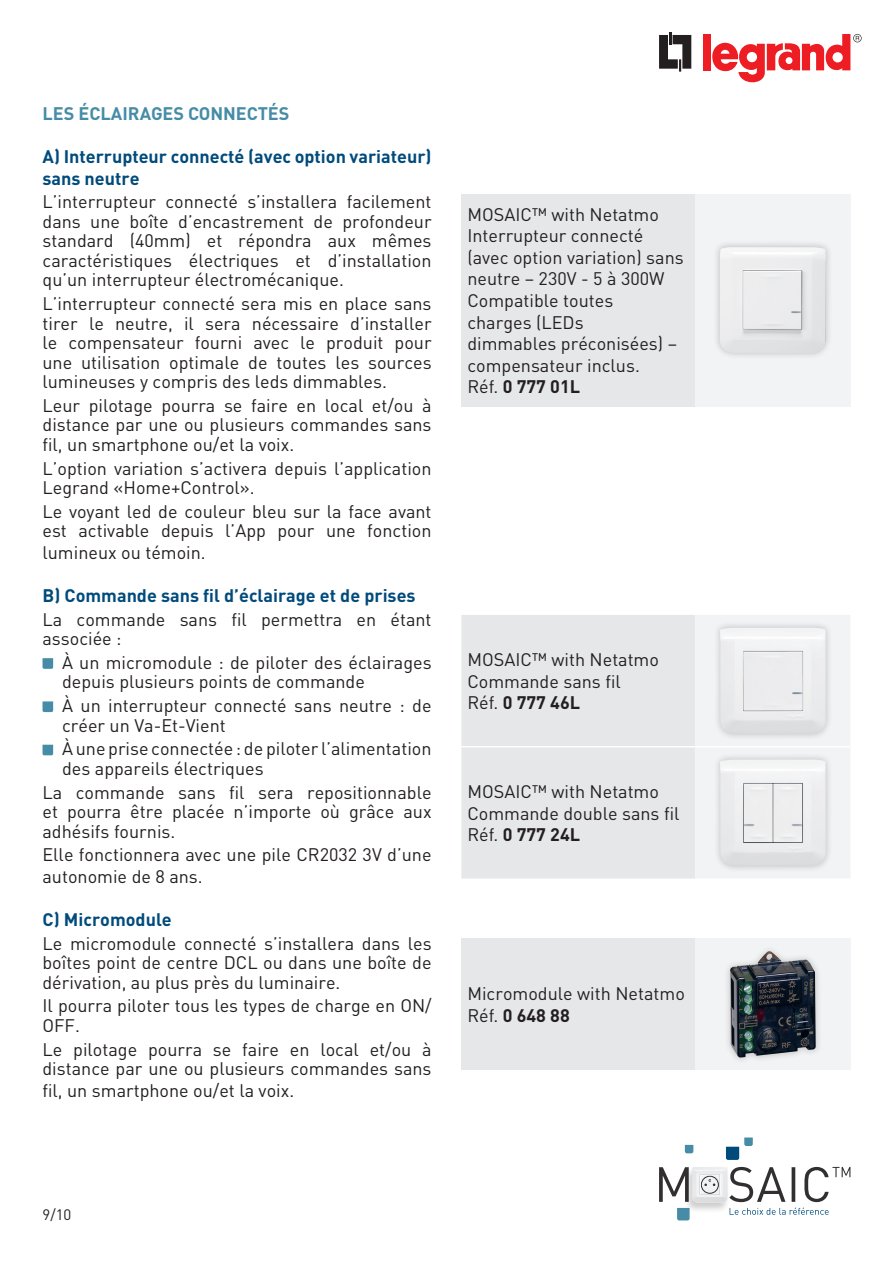
<style>
.page{position:relative;width:893px;height:1263px;background:#fff}
.page>*{position:absolute;margin:0;border:0;box-sizing:border-box;transform-origin:0 0}
.t1{font:18px/19.5px "DIN Pro";color:#231f20}
.t2{font:700 18px/21.6px "DIN Pro";color:#004b7c}
.t3{font:700 18px "DIN Pro";color:#468ca6}
.t4{font:15px "DIN Pro";color:#231f20}
.s1{font-weight:700}
</style>
<div class="page">
<svg style="left:659px;top:32px;width:32px;height:40px"></svg>
<div style="left:703px;top:34px;width:8px;height:36px;background:#ee1d23"></div>
<svg style="left:712px;top:34px;width:150px;height:49px"></svg>
<svg style="left:685px;top:1145px;width:8px;height:8px"></svg>
<svg style="left:726px;top:1137px;width:27px;height:23px"></svg>
<svg style="left:659px;top:1167px;width:191px;height:53px"></svg>
<svg style="left:43px;top:658px;width:10px;height:11px"></svg>
<svg style="left:43px;top:701px;width:10px;height:11px"></svg>
<svg style="left:43px;top:745px;width:10px;height:10px"></svg>
<div style="left:461px;top:194px;width:234px;height:212px;background:#e6e7e9"></div>
<div style="left:695px;top:194px;width:155px;height:212px;background:#f2f3f4"></div>
<div style="left:713px;top:240px;width:120px;height:120px;background:#231f20;opacity:.25"></div>
<img style="left:720px;top:247px;width:106px;height:106px">
<div style="left:461px;top:615px;width:234px;height:263px;background:#e6e7e9"></div>
<div style="left:695px;top:615px;width:155px;height:263px;background:#f2f3f4"></div>
<hr style="left:461px;top:746px;width:234px;height:1px;background:#fff">
<hr style="left:695px;top:746px;width:155px;height:1px;background:#fff">
<div style="left:713px;top:621px;width:120px;height:120px;background:#231f20;opacity:.25"></div>
<img style="left:720px;top:628px;width:106px;height:106px">
<div style="left:713px;top:753px;width:120px;height:119px;background:#231f20;opacity:.25"></div>
<img style="left:720px;top:759px;width:106px;height:107px">
<div style="left:461px;top:938px;width:234px;height:132px;background:#e6e7e9"></div>
<div style="left:695px;top:938px;width:155px;height:132px;background:#f2f3f4"></div>
<div style="left:723px;top:944px;width:99px;height:120px;background:#231f20;opacity:.25"></div>
<img style="left:730px;top:951px;width:86px;height:106px">
<p class="t3" style="left:43px;top:101px;width:248px">LES ÉCLAIRAGES CONNECTÉS</p>
<p class="t2" style="left:43px;top:145px;width:391px">A) Interrupteur connecté (avec option variateur) sans neutre</p>
<p class="t1" style="left:43px;top:191px;width:391px;text-align:justify">L’interrupteur connecté s’installera facilement dans une boîte d’encastrement de profondeur standard (40mm) et répondra aux mêmes caractéristiques électriques et d’installation qu’un interrupteur électromécanique.</p>
<p class="t1" style="left:43px;top:293px;width:391px;text-align:justify">L’interrupteur connecté sera mis en place sans tirer le neutre, il sera nécessaire d’installer le compensateur fourni avec le produit pour une utilisation optimale de toutes les sources lumineuses y compris des leds dimmables.</p>
<p class="t1" style="left:43px;top:395px;width:391px;text-align:justify">Leur pilotage pourra se faire en local et/ou à distance par une ou plusieurs commandes sans fil, un smartphone ou/et la voix.</p>
<p class="t1" style="left:43px;top:458px;width:391px">L’option variation s’activera depuis l’application<br>Legrand «Home+Control».</p>
<p class="t1" style="left:43px;top:501px;width:391px">Le voyant led de couleur bleu sur la face avant est activable depuis l’App pour une fonction</p>
<p class="t1" style="left:43px;top:542px;width:165px">lumineux ou témoin.</p>
<p class="t2" style="left:43px;top:584px;width:374px">B) Commande sans fil d’éclairage et de prises</p>
<p class="t1" style="left:43px;top:608px;width:391px">La commande sans fil permettra en étant associée :</p>
<p class="t1" style="left:62px;top:652px;width:371px">À un micromodule : de piloter des éclairages depuis plusieurs points de commande</p>
<p class="t1" style="left:62px;top:695px;width:371px">À un interrupteur connecté sans neutre : de créer un Va-Et-Vient</p>
<p class="t1" style="left:62px;top:738px;width:371px">À une prise connectée : de piloter l’alimentation des appareils électriques</p>
<p class="t1" style="left:43px;top:782px;width:391px;text-align:justify">La commande sans fil sera repositionnable et pourra être placée n’importe où grâce aux adhésifs fournis.</p>
<p class="t1" style="left:43px;top:843px;width:391px;line-height:21.6px">Elle fonctionnera avec une pile CR2032 3V d’une autonomie de 8 ans.</p>
<p class="t2" style="left:43px;top:908px;width:131px">C) Micromodule</p>
<p class="t1" style="left:43px;top:932px;width:391px;text-align:justify">Le micromodule connecté s’installera dans les boîtes point de centre DCL ou dans une boîte de dérivation, au plus près du luminaire.</p>
<p class="t1" style="left:43px;top:995px;width:391px">Il pourra piloter tous les types de charge en ON/<br>OFF.</p>
<p class="t1" style="left:43px;top:1038px;width:391px">Le pilotage pourra se faire en local et/ou à distance par une ou plusieurs commandes sans</p>
<p class="t1" style="left:43px;top:1080px;width:253px">fil, un smartphone ou/et la voix.</p>
<p class="t1" style="left:467px;top:203px;width:218px;line-height:21.6px">MOSAIC™ with Netatmo<br>Interrupteur connecté (avec option variation) sans neutre – 230V - 5 à 300W<br>Compatible toutes<br>charges (LEDs<br>dimmables préconisées) – compensateur inclus.<br>Réf. <span class="s1">0 777 01L</span></p>
<p class="t1" style="left:467px;top:648px;width:193px;line-height:21.6px">MOSAIC™ with Netatmo<br>Commande sans fil<br>Réf. <span class="s1">0 777 46L</span></p>
<p class="t1" style="left:467px;top:780px;width:214px;line-height:21.6px">MOSAIC™ with Netatmo<br>Commande double sans fil<br>Réf. <span class="s1">0 777 24L</span></p>
<p class="t1" style="left:467px;top:982px;width:219px;line-height:21.6px">Micromodule with Netatmo<br>Réf. <span class="s1">0 648 88</span></p>
<p class="t4" style="left:43px;top:1205px;width:30px">9/10</p>
</div>
